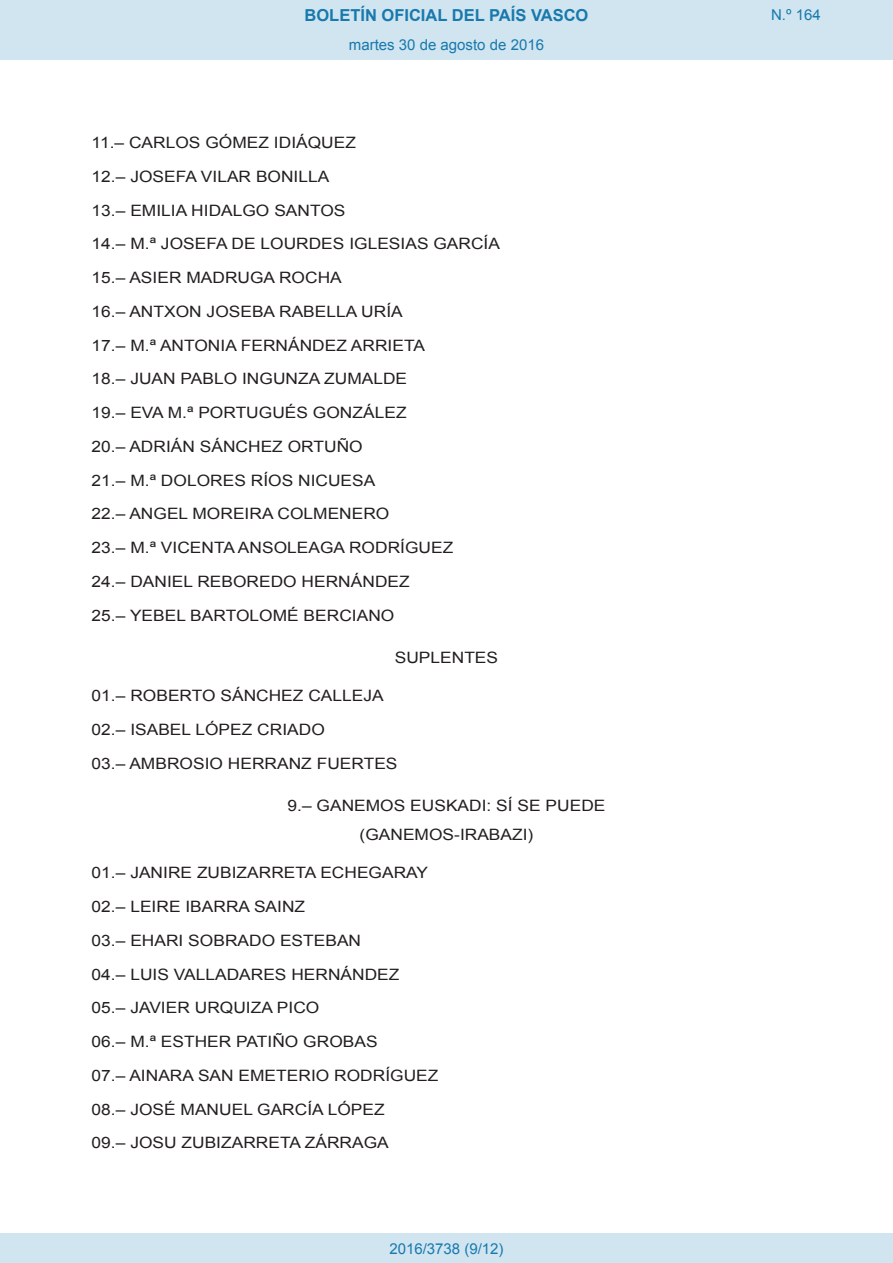
<style>
.page{position:relative;width:893px;height:1263px;background:#fff}
.page>*{position:absolute;margin:0;border:0;box-sizing:border-box;transform-origin:0 0}
.t1{font:700 16.5px "Arial";color:#1879ad}
.BOPVDetalle{font:15.6px "Arial";color:#231f20;scale:1.11 1}
.BOPVClave{font:15.6px "Arial";color:#231f20;scale:1.11 1}
.Paginacion_Centro{font:15px "Arial";color:#1879ad}
</style>
<div class="page">
<div style="left:0;top:0;width:893px;height:60px;background:#d0e5f0"></div>
<div style="left:0;top:1233px;width:893px;height:30px;background:#d0e5f0"></div>
<p class="t1" style="left:305px;top:4px;width:285px">BOLETÍN OFICIAL DEL PAÍS VASCO</p>
<p class="Paginacion_Centro" style="left:349px;top:35px;width:197px">martes 30 de agosto de 2016</p>
<p class="BOPVDetalle" style="left:92px;top:132px;width:240px">11.– CARLOS GÓMEZ IDIÁQUEZ</p>
<p class="BOPVDetalle" style="left:92px;top:166px;width:216px">12.– JOSEFA VILAR BONILLA</p>
<p class="BOPVDetalle" style="left:92px;top:200px;width:230px">13.– EMILIA HIDALGO SANTOS</p>
<p class="BOPVDetalle" style="left:92px;top:234px;width:369px">14.– M.ª JOSEFA DE LOURDES IGLESIAS GARCÍA</p>
<p class="BOPVDetalle" style="left:92px;top:267px;width:227px">15.– ASIER MADRUGA ROCHA</p>
<p class="BOPVDetalle" style="left:92px;top:301px;width:282px">16.– ANTXON JOSEBA RABELLA URÍA</p>
<p class="BOPVDetalle" style="left:92px;top:335px;width:302px">17.– M.ª ANTONIA FERNÁNDEZ ARRIETA</p>
<p class="BOPVDetalle" style="left:92px;top:369px;width:286px">18.– JUAN PABLO INGUNZA ZUMALDE</p>
<p class="BOPVDetalle" style="left:92px;top:402px;width:285px">19.– EVA M.ª PORTUGUÉS GONZÁLEZ</p>
<p class="BOPVDetalle" style="left:92px;top:436px;width:246px">20.– ADRIÁN SÁNCHEZ ORTUÑO</p>
<p class="BOPVDetalle" style="left:92px;top:470px;width:257px">21.– M.ª DOLORES RÍOS NICUESA</p>
<p class="BOPVDetalle" style="left:92px;top:504px;width:270px">22.– ANGEL MOREIRA COLMENERO</p>
<p class="BOPVDetalle" style="left:92px;top:537px;width:327px">23.– M.ª VICENTA ANSOLEAGA RODRÍGUEZ</p>
<p class="BOPVDetalle" style="left:92px;top:571px;width:288px">24.– DANIEL REBOREDO HERNÁNDEZ</p>
<p class="BOPVDetalle" style="left:92px;top:605px;width:274px">25.– YEBEL BARTOLOMÉ BERCIANO</p>
<p class="BOPVClave" style="left:395px;top:647px;width:95px">SUPLENTES</p>
<p class="BOPVDetalle" style="left:92px;top:685px;width:265px">01.– ROBERTO SÁNCHEZ CALLEJA</p>
<p class="BOPVDetalle" style="left:92px;top:719px;width:212px">02.– ISABEL LÓPEZ CRIADO</p>
<p class="BOPVDetalle" style="left:92px;top:753px;width:277px">03.– AMBROSIO HERRANZ FUERTES</p>
<p class="BOPVClave" style="left:288px;top:795px;width:288px">9.– GANEMOS EUSKADI: SÍ SE PUEDE</p>
<p class="BOPVClave" style="left:360px;top:825px;width:158px">(GANEMOS-IRABAZI)</p>
<p class="BOPVDetalle" style="left:92px;top:863px;width:305px">01.– JANIRE ZUBIZARRETA ECHEGARAY</p>
<p class="BOPVDetalle" style="left:92px;top:896px;width:194px">02.– LEIRE IBARRA SAINZ</p>
<p class="BOPVDetalle" style="left:92px;top:930px;width:244px">03.– EHARI SOBRADO ESTEBAN</p>
<p class="BOPVDetalle" style="left:92px;top:964px;width:279px">04.– LUIS VALLADARES HERNÁNDEZ</p>
<p class="BOPVDetalle" style="left:92px;top:998px;width:207px">05.– JAVIER URQUIZA PICO</p>
<p class="BOPVDetalle" style="left:92px;top:1031px;width:259px">06.– M.ª ESTHER PATIÑO GROBAS</p>
<p class="BOPVDetalle" style="left:92px;top:1065px;width:314px">07.– AINARA SAN EMETERIO RODRÍGUEZ</p>
<p class="BOPVDetalle" style="left:92px;top:1099px;width:265px">08.– JOSÉ MANUEL GARCÍA LÓPEZ</p>
<p class="BOPVDetalle" style="left:92px;top:1133px;width:269px">09.– JOSU ZUBIZARRETA ZÁRRAGA</p>
<p class="Paginacion_Centro" style="left:389px;top:1238px;width:116px">2016/3738 (9/12)</p>
<p class="Paginacion_Centro" style="left:771px;top:5px;width:51px">N.º 164</p>
</div>
